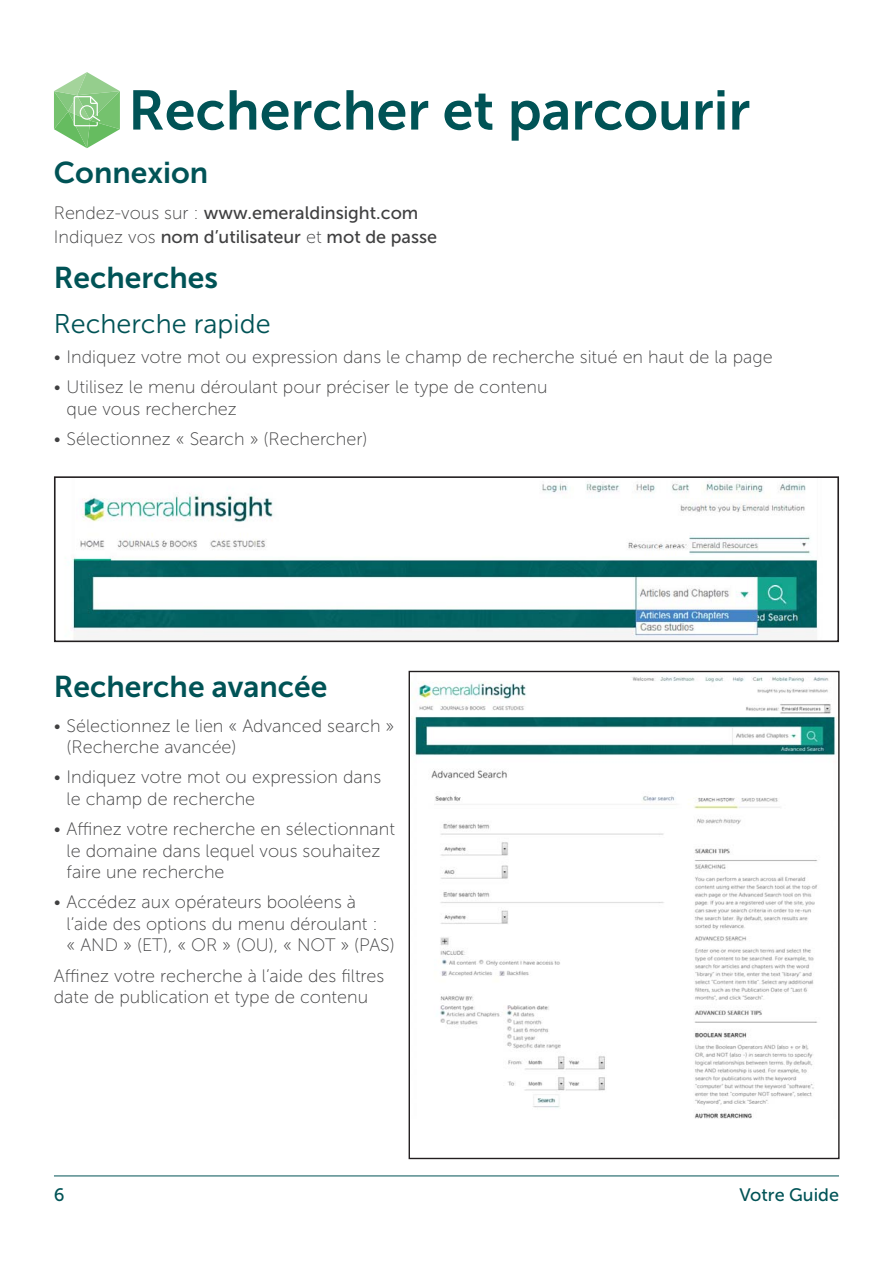
<style>
.page{position:relative;width:893px;height:1263px;background:#fff}
.page>*{position:absolute;margin:0;border:0;box-sizing:border-box;transform-origin:0 0}
.t1{font:55.5px "Museo Sans 700";color:#005356}
.t2{font:30px "Museo Sans 700";color:#005356}
.t3{font:27px "Museo Sans 300";color:#005356}
.t4{font:18px/21.6px "Museo Sans 100";color:#404041}
.t5{font:18px/24px "Museo Sans 500";color:#404041}
.t6{font:18px "Museo Sans 500";color:#005356}
.s1{font-family:"Museo Sans 100"}
</style>
<div class="page">
<hr style="left:54px;top:1176px;width:785px;height:1px;background:#005356">
<svg style="left:54px;top:72px;width:66px;height:76px"></svg>
<img style="left:72px;top:481px;width:746px;height:158px">
<div style="left:54px;top:476px;width:785px;height:166px;border:2px solid #231f20"></div>
<img style="left:414px;top:676px;width:423px;height:442px">
<h1 class="t1" style="left:128px;top:90px;width:623px">Rechercher et parcourir</h1>
<h2 class="t2" style="left:54px;top:161px;width:156px">Connexion</h2>
<p class="t5" style="left:54px;top:203px;width:385px"><span class="s1">Rendez-vous sur :</span> www.emeraldinsight.com<br><span class="s1">Indiquez vos</span> nom d’utilisateur <span class="s1">et</span> mot de passe</p>
<h2 class="t2" style="left:54px;top:267px;width:166px">Recherches</h2>
<h3 class="t3" style="left:54px;top:314px;width:218px">Recherche rapide</h3>
<p class="t4" style="left:54px;top:348px;width:720px">• Indiquez votre mot ou expression dans le champ de recherche situé en haut de la page</p>
<p class="t4" style="left:67px;top:378px;width:482px;text-indent:-13px">• Utilisez le menu déroulant pour préciser le type de contenu que vous recherchez</p>
<p class="t4" style="left:54px;top:430px;width:315px">• Sélectionnez « Search » (Rechercher)</p>
<h2 class="t2" style="left:54px;top:676px;width:275px">Recherche avancée</h2>
<p class="t4" style="left:67px;top:716px;width:329px;text-indent:-13px">• Sélectionnez le lien « Advanced search » (Recherche avancée)</p>
<p class="t4" style="left:67px;top:768px;width:316px;text-indent:-13px">• Indiquez votre mot ou expression dans le champ de recherche</p>
<p class="t4" style="left:67px;top:820px;width:330px;text-indent:-13px">• Affinez votre recherche en sélectionnant le domaine dans lequel vous souhaitez faire une recherche</p>
<p class="t4" style="left:67px;top:893px;width:330px;text-indent:-13px">• Accédez aux opérateurs booléens à l’aide des options du menu déroulant :<br>« AND » (ET), « OR » (OU), « NOT » (PAS)</p>
<p class="t4" style="left:54px;top:966px;width:332px">Affinez votre recherche à l’aide des filtres date de publication et type de contenu</p>
<p class="t6" style="left:54px;top:1188px;width:12px">6</p>
<p class="t6" style="left:739px;top:1188px;width:101px">Votre Guide</p>
</div>
